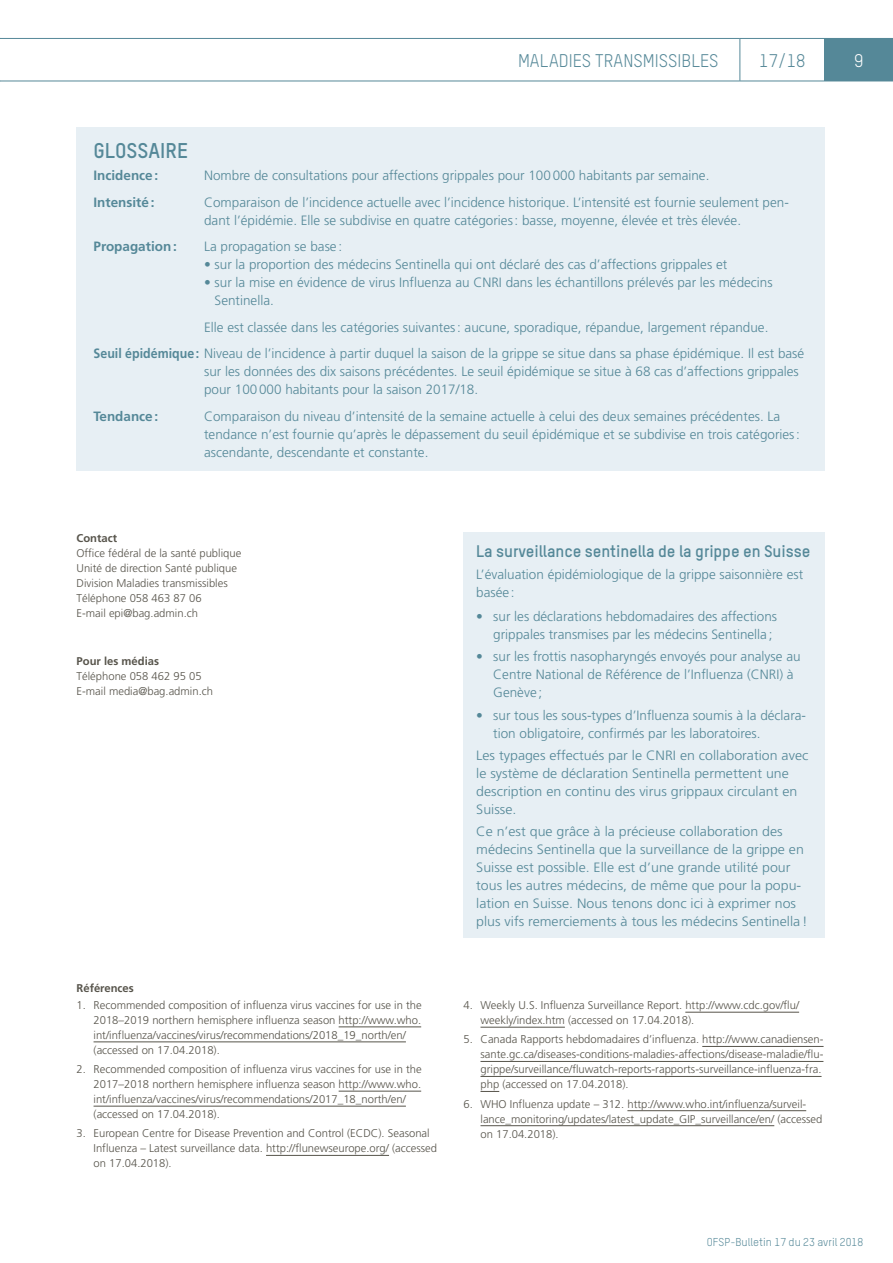
<style>
.page{position:relative;width:893px;height:1263px;background:#fff}
.page>*{position:absolute;margin:0;border:0;box-sizing:border-box;transform-origin:0 0}
.Infobox_Titel{font:700 21px "TSTAR";color:#558898}
.t1{font:18px "TSTAR";color:#558898}
.t2{font:18px "TSTAR";color:#fff}
.Infobox_Titel-2{font:700 16.5px "TSTAR";letter-spacing:-.005em;color:#558898}
.Infobox_Lauftext{font:300 13.5px/18px "Frutiger";color:#558898}
.Infobox_Lauftext-2{font:300 13.5px/18px "Frutiger";color:#558898;scale:1.05 1}
.Infobox_Lauftext-3{font:700 13.5px "Frutiger";color:#558898}
.Lauftext_Klein{font:300 11.25px/15px "Frutiger";color:#57544b}
.t3{font:700 11.25px "Frutiger";color:#57544b}
.t4{font:11.25px "TSTAR";color:#558898}
.s1{font-weight:700}
</style>
<div class="page">
<div style="left:77px;top:128px;width:748px;height:343px;background:#e7eff4"></div>
<div style="left:825px;top:38px;width:68px;height:43px;background:#558898"></div>
<hr style="left:0;top:38px;width:740px;height:1px;background:#558898">
<hr style="left:740px;top:38px;width:85px;height:1px;background:#558898">
<hr style="left:740px;top:39px;width:1px;height:42px;background:#558898">
<hr style="left:0;top:81px;width:740px;height:1px;background:#558898">
<hr style="left:740px;top:81px;width:85px;height:1px;background:#558898">
<hr style="left:825px;top:81px;width:68px;height:1px;background:#558898">
<div style="left:463px;top:532px;width:362px;height:406px;background:#e7eff4"></div>
<hr style="left:339px;top:1026px;width:82px;height:1px;background:#57544b">
<hr style="left:94px;top:1041px;width:312px;height:1px;background:#57544b">
<hr style="left:339px;top:1091px;width:82px;height:1px;background:#57544b">
<hr style="left:94px;top:1106px;width:312px;height:1px;background:#57544b">
<hr style="left:266px;top:1155px;width:123px;height:1px;background:#57544b">
<hr style="left:685px;top:1012px;width:114px;height:1px;background:#57544b">
<hr style="left:480px;top:1027px;width:85px;height:1px;background:#57544b">
<hr style="left:702px;top:1046px;width:121px;height:1px;background:#57544b">
<hr style="left:480px;top:1061px;width:343px;height:1px;background:#57544b">
<hr style="left:480px;top:1076px;width:341px;height:1px;background:#57544b">
<svg style="left:480px;top:1091px;width:19px;height:1px"></svg>
<hr style="left:627px;top:1110px;width:179px;height:1px;background:#57544b">
<hr style="left:480px;top:1125px;width:294px;height:1px;background:#57544b">
<h2 class="t1" style="left:518px;top:49px;width:202px">MALADIES TRANSMISSIBLES</h2>
<h2 class="t1" style="left:759px;top:49px;width:48px">17/18</h2>
<h2 class="t2" style="left:854px;top:49px;width:11px">9</h2>
<p class="Infobox_Titel" style="left:94px;top:137px;width:96px">GLOSSAIRE</p>
<p class="Infobox_Lauftext-3" style="left:94px;top:167px;width:66px">Incidence:</p>
<p class="Infobox_Lauftext" style="left:204px;top:167px;width:507px">Nombre de consultations pour affections grippales pour 100000 habitants par semaine.</p>
<p class="Infobox_Lauftext-3" style="left:94px;top:194px;width:62px">Intensité:</p>
<p class="Infobox_Lauftext" style="left:204px;top:193px;width:586px">Comparaison de l’incidence actuelle avec l’incidence historique. L’intensité est fournie seulement pen&shy;dant l’épidémie. Elle se subdivise en quatre catégories: basse, moyenne, élevée et très élevée.</p>
<p class="Infobox_Lauftext-3" style="left:94px;top:238px;width:85px">Propagation:</p>
<p class="Infobox_Lauftext" style="left:204px;top:238px;width:139px">La propagation se base :</p>
<p class="Infobox_Lauftext" style="left:204px;top:256px;width:525px">• sur la proportion des médecins Sentinella qui ont déclaré des cas d’affections grippales et</p>
<p class="Infobox_Lauftext" style="left:215px;top:274px;width:560px;text-indent:-11px">• sur la mise en évidence de virus Influenza au CNRI dans les échantillons prélevés par les médecins<br>Sentinella.</p>
<p class="Infobox_Lauftext" style="left:204px;top:318px;width:566px">Elle est classée dans les catégories suivantes: aucune, sporadique, répandue, largement répandue.</p>
<p class="Infobox_Lauftext" style="left:204px;top:345px;width:602px;text-indent:-111px"><span class="s1">Seuil épidémique:</span> Niveau de l’incidence à partir duquel la saison de la grippe se situe dans sa phase épidémique. Il est basé sur les données des dix saisons précédentes. Le seuil épidémique se situe à 68 cas d’affections grippales pour 100000 habitants pour la saison 2017/18.</p>
<p class="Infobox_Lauftext-3" style="left:94px;top:408px;width:66px">Tendance:</p>
<p class="Infobox_Lauftext" style="left:204px;top:407px;width:597px">Comparaison du niveau d’intensité de la semaine actuelle à celui des deux semaines précédentes. La tendance n’est fournie qu’après le dépassement du seuil épidémique et se subdivise en trois catégories: ascendante, descendante et constante.</p>
<h1 class="t3" style="left:77px;top:531px;width:42px">Contact</h1>
<p class="Lauftext_Klein" style="left:77px;top:545px;width:166px">Office fédéral de la santé publique</p>
<p class="Lauftext_Klein" style="left:77px;top:560px;width:162px">Unité de direction Santé publique</p>
<p class="Lauftext_Klein" style="left:77px;top:575px;width:153px">Division Maladies transmissibles</p>
<p class="Lauftext_Klein" style="left:77px;top:590px;width:127px">Téléphone 058 463 87 06</p>
<p class="Lauftext_Klein" style="left:77px;top:605px;width:123px">E-mail epi@bag.admin.ch</p>
<h1 class="t3" style="left:77px;top:654px;width:84px">Pour les médias</h1>
<p class="Lauftext_Klein" style="left:77px;top:668px;width:127px">Téléphone 058 462 95 05</p>
<p class="Lauftext_Klein" style="left:77px;top:683px;width:138px">E-mail media@bag.admin.ch</p>
<h1 class="t3" style="left:77px;top:981px;width:59px">Références</h1>
<p class="Lauftext_Klein" style="left:94px;top:998px;width:330px;text-indent:-17px">1. Recommended composition of influenza virus vaccines for use in the 2018–2019 northern hemisphere influenza season http://www.who. int/influenza/vaccines/virus/recommendations/2018_19_north/en/ (accessed on 17.04.2018).</p>
<p class="Lauftext_Klein" style="left:94px;top:1062px;width:330px;text-indent:-17px">2. Recommended composition of influenza virus vaccines for use in the 2017–2018 northern hemisphere influenza season http://www.who. int/influenza/vaccines/virus/recommendations/2017_18_north/en/ (accessed on 17.04.2018).</p>
<p class="Lauftext_Klein" style="left:94px;top:1126px;width:345px;text-indent:-17px">3. European Centre for Disease Prevention and Control (ECDC). Seasonal<br>Influenza – Latest surveillance data. http://flunewseurope.org/ (accessed on 17.04.2018).</p>
<p class="Infobox_Titel-2" style="left:476px;top:540px;width:336px">La surveillance sentinella de la grippe en Suisse</p>
<p class="Infobox_Lauftext" style="left:476px;top:565px;width:328px">L’évaluation épidémiologique de la grippe saisonnière est basée :</p>
<p class="Infobox_Lauftext" style="left:493px;top:608px;width:285px;text-indent:-17px">• sur les déclarations hebdomadaires des affections grippales transmises par les médecins Sentinella;</p>
<p class="Infobox_Lauftext" style="left:493px;top:648px;width:309px;text-indent:-17px">• sur les frottis nasopharyngés envoyés pour analyse au<br>Centre National de Référence de l’Influenza (CNRI) à<br>Genève ;</p>
<p class="Infobox_Lauftext" style="left:493px;top:706px;width:314px;text-indent:-17px">• sur tous les sous-types d’Influenza soumis à la déclara&shy;tion obligatoire, confirmés par les laboratoires.</p>
<p class="Infobox_Lauftext-2" style="left:476px;top:746px;width:318px">Les typages effectués par le CNRI en collaboration avec le système de déclaration Sentinella permettent une description en continu des virus grippaux circulant en Suisse.</p>
<p class="Infobox_Lauftext-2" style="left:476px;top:823px;width:317px">Ce n’est que grâce à la précieuse collaboration des médecins Sentinella que la surveillance de la grippe en Suisse est possible. Elle est d’une grande utilité pour tous les autres médecins, de même que pour la popu&shy;lation en Suisse. Nous tenons donc ici à exprimer nos plus vifs remerciements à tous les médecins Sentinella!</p>
<p class="Lauftext_Klein" style="left:480px;top:998px;width:320px;text-indent:-17px">4. Weekly U.S. Influenza Surveillance Report. http://www.cdc.gov/flu/ weekly/index.htm (accessed on 17.04.2018).</p>
<p class="Lauftext_Klein" style="left:480px;top:1032px;width:345px;text-indent:-17px">5. Canada Rapports hebdomadaires d’influenza. http://www.canadiensen&shy;sante.gc.ca/diseases-conditions-maladies-affections/disease-maladie/flu&shy;grippe/surveillance/fluwatch-reports-rapports-surveillance-influenza-fra. php (accessed on 17.04.2018).</p>
<p class="Lauftext_Klein" style="left:480px;top:1096px;width:343px;text-indent:-17px">6. WHO Influenza update – 312. http://www.who.int/influenza/surveil&shy;lance_monitoring/updates/latest_update_GIP_surveillance/en/ (accessed on 17.04.2018).</p>
<p class="t4" style="left:707px;top:1235px;width:158px">OFSP-Bulletin 17 du 23 avril 2018</p>
</div>
